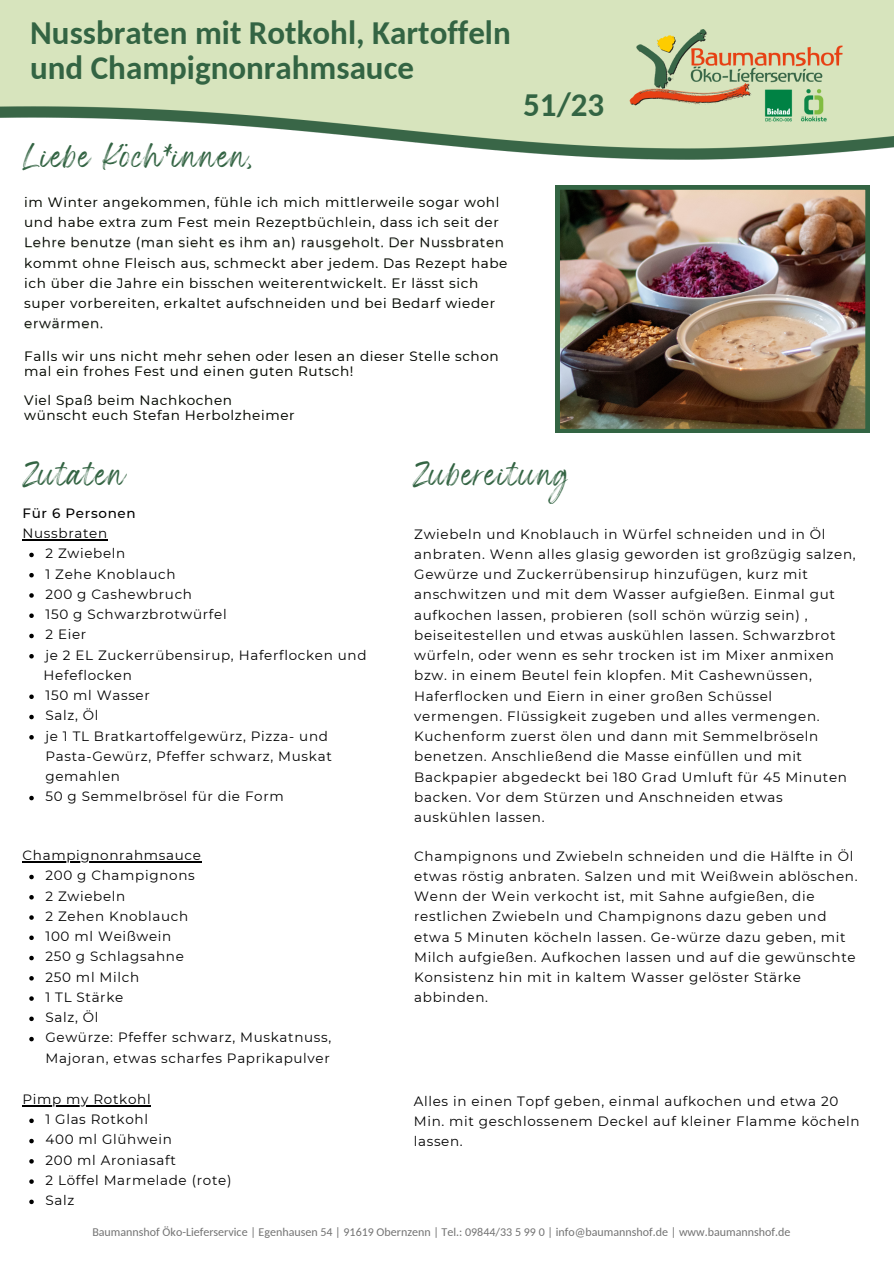
<style>
.page{position:relative;width:894px;height:1264px;background:#fff}
.page>*{position:absolute;margin:0;border:0;box-sizing:border-box;transform-origin:0 0}
.t1{font:700 33px/34.8px "Carlito";color:#336443}
.t2{font:18px "Wonderful Branding";letter-spacing:.05em;color:#336443}
.t3{font:13.5px/20.2px "Montserrat";letter-spacing:.05em;color:#000}
.t4{font:500 13.5px "Montserrat";letter-spacing:.05em;color:#000}
.t5{font:12px "Carlito";color:#737373}
</style>
<div class="page">
<img style="left:0;top:0;width:893px;height:160px">
<img style="left:555px;top:185px;width:314px;height:248px">
<hr style="left:23px;top:539px;width:85px;height:1px;background:#000">
<svg style="left:29px;top:552px;width:5px;height:5px"></svg>
<svg style="left:29px;top:573px;width:5px;height:4px"></svg>
<svg style="left:29px;top:593px;width:5px;height:4px"></svg>
<svg style="left:29px;top:613px;width:5px;height:5px"></svg>
<svg style="left:29px;top:633px;width:5px;height:5px"></svg>
<svg style="left:29px;top:654px;width:5px;height:4px"></svg>
<svg style="left:29px;top:694px;width:5px;height:5px"></svg>
<svg style="left:29px;top:714px;width:5px;height:5px"></svg>
<svg style="left:29px;top:735px;width:5px;height:4px"></svg>
<svg style="left:29px;top:795px;width:5px;height:5px"></svg>
<hr style="left:23px;top:861px;width:179px;height:1px;background:#000">
<svg style="left:29px;top:874px;width:5px;height:5px"></svg>
<svg style="left:29px;top:895px;width:5px;height:4px"></svg>
<svg style="left:29px;top:915px;width:5px;height:4px"></svg>
<svg style="left:29px;top:935px;width:5px;height:5px"></svg>
<svg style="left:29px;top:955px;width:5px;height:5px"></svg>
<svg style="left:29px;top:976px;width:5px;height:4px"></svg>
<svg style="left:29px;top:996px;width:5px;height:4px"></svg>
<svg style="left:29px;top:1016px;width:5px;height:5px"></svg>
<svg style="left:29px;top:1036px;width:5px;height:5px"></svg>
<hr style="left:23px;top:1105px;width:128px;height:1px;background:#000">
<svg style="left:29px;top:1118px;width:5px;height:5px"></svg>
<svg style="left:29px;top:1138px;width:5px;height:5px"></svg>
<svg style="left:29px;top:1159px;width:5px;height:4px"></svg>
<svg style="left:29px;top:1179px;width:5px;height:4px"></svg>
<svg style="left:29px;top:1199px;width:5px;height:5px"></svg>
<p class="t1" style="left:30px;top:19px;width:482px">Nussbraten mit Rotkohl, Kartoffeln und Champignonrahmsauce</p>
<p class="t2" style="left:23px;top:152px;width:234px">Liebe Köch*innen,</p>
<p class="t3" style="left:24px;top:192px;width:484px">im Winter angekommen, fühle ich mich mittlerweile sogar wohl und habe extra zum Fest mein Rezeptbüchlein, dass ich seit der Lehre benutze (man sieht es ihm an) rausgeholt. Der Nussbraten kommt ohne Fleisch aus, schmeckt aber jedem. Das Rezept habe ich über die Jahre ein bisschen weiterentwickelt. Er lässt sich super vorbereiten, erkaltet aufschneiden und bei Bedarf wieder erwärmen.</p>
<p class="t3" style="left:24px;top:349px;width:476px;line-height:14.7px">Falls wir uns nicht mehr sehen oder lesen an dieser Stelle schon mal ein frohes Fest und einen guten Rutsch!</p>
<p class="t3" style="left:24px;top:390px;width:209px">Viel Spaß beim Nachkochen</p>
<p class="t3" style="left:24px;top:404px;width:272px">wünscht euch Stefan Herbolzheimer</p>
<p class="t1" style="left:523px;top:90px;width:83px">51/23</p>
<p class="t2" style="left:23px;top:470px;width:106px">Zutaten</p>
<p class="t2" style="left:413px;top:470px;width:159px">Zubereitung</p>
<p class="t4" style="left:23px;top:504px;width:115px">Für 6 Personen</p>
<p class="t3" style="left:23px;top:523px;width:86px">Nussbraten</p>
<p class="t3" style="left:45px;top:543px;width:81px">2 Zwiebeln</p>
<p class="t3" style="left:45px;top:563px;width:132px">1 Zehe Knoblauch</p>
<p class="t3" style="left:45px;top:584px;width:148px">200 g Cashewbruch</p>
<p class="t3" style="left:45px;top:604px;width:183px">150 g Schwarzbrotwürfel</p>
<p class="t3" style="left:45px;top:624px;width:42px">2 Eier</p>
<p class="t3" style="left:45px;top:644px;width:322px">je 2 EL Zuckerrübensirup, Haferflocken und</p>
<p class="t3" style="left:44px;top:665px;width:90px">Hefeflocken</p>
<p class="t3" style="left:45px;top:685px;width:106px">150 ml Wasser</p>
<p class="t3" style="left:45px;top:705px;width:54px">Salz, Öl</p>
<p class="t3" style="left:45px;top:725px;width:288px">je 1 TL Bratkartoffelgewürz, Pizza- und<br>Pasta-Gewürz, Pfeffer schwarz, Muskat gemahlen</p>
<p class="t3" style="left:45px;top:786px;width:240px">50 g Semmelbrösel für die Form</p>
<p class="t3" style="left:414px;top:523px;width:443px">Zwiebeln und Knoblauch in Würfel schneiden und in Öl anbraten. Wenn alles glasig geworden ist großzügig salzen, Gewürze und Zuckerrübensirup hinzufügen, kurz mit anschwitzen und mit dem Wasser aufgießen. Einmal gut aufkochen lassen, probieren (soll schön würzig sein) , beiseitestellen und etwas auskühlen lassen. Schwarzbrot würfeln, oder wenn es sehr trocken ist im Mixer anmixen bzw. in einem Beutel fein klopfen. Mit Cashewnüssen, Haferflocken und Eiern in einer großen Schüssel vermengen. Flüssigkeit zugeben und alles vermengen.</p>
<p class="t3" style="left:414px;top:726px;width:434px">Kuchenform zuerst ölen und dann mit Semmelbröseln benetzen. Anschließend die Masse einfüllen und mit Backpapier abgedeckt bei 180 Grad Umluft für 45 Minuten backen. Vor dem Stürzen und Anschneiden etwas auskühlen lassen.</p>
<p class="t3" style="left:23px;top:845px;width:180px">Champignonrahmsauce</p>
<p class="t3" style="left:45px;top:865px;width:151px">200 g Champignons</p>
<p class="t3" style="left:45px;top:885px;width:81px">2 Zwiebeln</p>
<p class="t3" style="left:45px;top:906px;width:144px">2 Zehen Knoblauch</p>
<p class="t3" style="left:45px;top:926px;width:127px">100 ml Weißwein</p>
<p class="t3" style="left:45px;top:946px;width:140px">250 g Schlagsahne</p>
<p class="t3" style="left:45px;top:966px;width:95px">250 ml Milch</p>
<p class="t3" style="left:45px;top:987px;width:79px">1 TL Stärke</p>
<p class="t3" style="left:45px;top:1007px;width:54px">Salz, Öl</p>
<p class="t3" style="left:45px;top:1027px;width:287px">Gewürze: Pfeffer schwarz, Muskatnuss,<br>Majoran, etwas scharfes Paprikapulver</p>
<p class="t3" style="left:23px;top:1088px;width:130px">Pimp my Rotkohl</p>
<p class="t3" style="left:45px;top:1109px;width:104px">1 Glas Rotkohl</p>
<p class="t3" style="left:45px;top:1129px;width:128px">400 ml Glühwein</p>
<p class="t3" style="left:45px;top:1149px;width:132px">200 ml Aroniasaft</p>
<p class="t3" style="left:45px;top:1169px;width:187px">2 Löffel Marmelade (rote)</p>
<p class="t3" style="left:45px;top:1190px;width:30px">Salz</p>
<p class="t3" style="left:414px;top:845px;width:444px">Champignons und Zwiebeln schneiden und die Hälfte in Öl etwas röstig anbraten. Salzen und mit Weißwein ablöschen.<br>Wenn der Wein verkocht ist, mit Sahne aufgießen, die restlichen Zwiebeln und Champignons dazu geben und etwa 5 Minuten köcheln lassen. Ge-würze dazu geben, mit Milch aufgießen. Aufkochen lassen und auf die gewünschte Konsistenz hin mit in kaltem Wasser gelöster Stärke abbinden.</p>
<p class="t3" style="left:413px;top:1090px;width:447px">Alles in einen Topf geben, einmal aufkochen und etwa 20<br>Min. mit geschlossenem Deckel auf kleiner Flamme köcheln lassen.</p>
<p class="t5" style="left:92px;top:1227px;width:699px">Baumannshof Öko-Lieferservice | Egenhausen 54 | 91619 Obernzenn | Tel.: 09844/33 5 99 0 | info@baumannshof.de | www.baumannshof.de</p>
</div>
